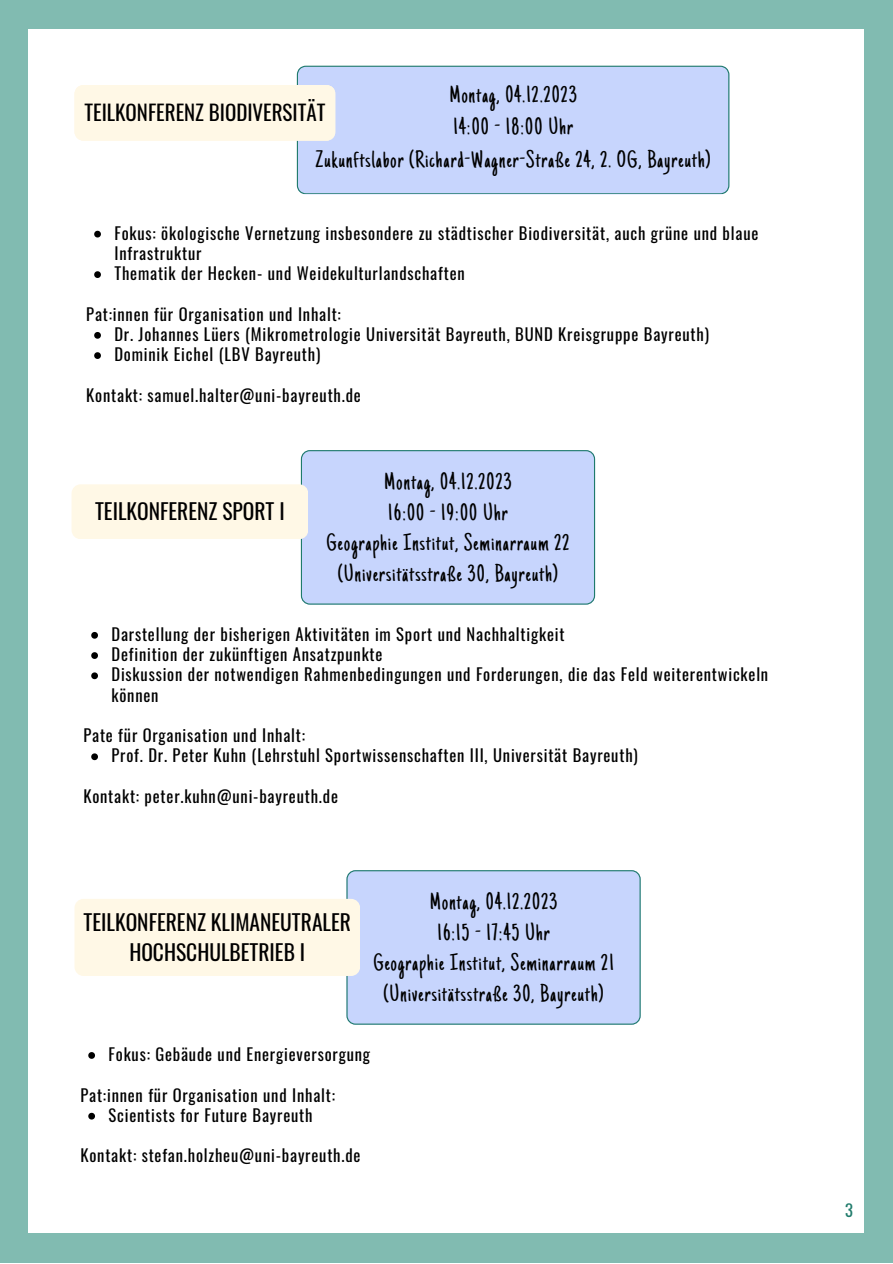
<style>
.page{position:relative;width:893px;height:1264px;background:#fff}
.page>*{position:absolute;margin:0;border:0;box-sizing:border-box;transform-origin:0 0}
.t1{font:24px/30.3px "Just Another Hand";letter-spacing:.05em;color:#000;text-align:center}
.t2{font:21.45px/29.2px "Oswald";color:#000;text-align:center}
.t3{font:21px "Oswald";color:#000}
.t4{font:16.5px/20.2px "Oswald";letter-spacing:.05em;color:#000}
.t5{font:16.5px "Oswald";color:#1f7b6b}
</style>
<div class="page">
<div style="left:0;top:0;width:892px;height:1262px;background:#81bbb1"></div>
<div style="left:29px;top:30px;width:835px;height:1202px;background:#fff"></div>
<div style="left:301px;top:450px;width:294px;height:154px;background:#c7d5fd"></div>
<div style="left:72px;top:484px;width:236px;height:55px;background:#fff8e6;border-radius:9px"></div>
<svg style="left:91px;top:632px;width:7px;height:6px"></svg>
<svg style="left:91px;top:652px;width:7px;height:7px"></svg>
<svg style="left:91px;top:672px;width:7px;height:7px"></svg>
<svg style="left:91px;top:753px;width:7px;height:7px"></svg>
<div style="left:346px;top:870px;width:294px;height:154px;background:#c7d5fd"></div>
<div style="left:74px;top:898px;width:286px;height:77px;background:#fff8e6;border-radius:9px"></div>
<svg style="left:88px;top:1052px;width:7px;height:6px"></svg>
<svg style="left:88px;top:1112px;width:7px;height:7px"></svg>
<div style="left:297px;top:66px;width:432px;height:128px;background:#c7d5fd"></div>
<div style="left:74px;top:85px;width:261px;height:56px;background:#fff8e6"></div>
<svg style="left:94px;top:231px;width:7px;height:6px"></svg>
<svg style="left:94px;top:271px;width:7px;height:7px"></svg>
<svg style="left:94px;top:332px;width:7px;height:7px"></svg>
<svg style="left:94px;top:352px;width:7px;height:7px"></svg>
<p class="t1" style="left:449px;top:82px;width:129px">Montag, 04.12.2023</p>
<p class="t1" style="left:453px;top:114px;width:121px">14:00 - 18:00 Uhr</p>
<p class="t1" style="left:316px;top:147px;width:396px">Zukunftslabor (Richard-Wagner-Straße 24, 2. OG, Bayreuth)</p>
<p class="t3" style="left:84px;top:96px;width:242px">TEILKONFERENZ BIODIVERSITÄT</p>
<p class="t4" style="left:114px;top:222px;width:645px">Fokus: ökologische Vernetzung insbesondere zu städtischer Biodiversität, auch grüne und blaue<br>Infrastruktur</p>
<p class="t4" style="left:114px;top:263px;width:352px">Thematik der Hecken- und Weidekulturlandschaften</p>
<p class="t4" style="left:86px;top:303px;width:256px">Pat:innen für Organisation und Inhalt:</p>
<p class="t4" style="left:114px;top:323px;width:596px">Dr. Johannes Lüers (Mikrometrologie Universität Bayreuth, BUND Kreisgruppe Bayreuth)</p>
<p class="t4" style="left:114px;top:343px;width:207px">Dominik Eichel (LBV Bayreuth)</p>
<p class="t4" style="left:86px;top:384px;width:276px">Kontakt: samuel.halter@uni-bayreuth.de</p>
<p class="t2" style="left:95px;top:496px;width:191px">TEILKONFERENZ SPORT I</p>
<p class="t1" style="left:384px;top:469px;width:129px">Montag, 04.12.2023</p>
<p class="t1" style="left:388px;top:499px;width:121px">16:00 - 19:00 Uhr</p>
<p class="t1" style="left:326px;top:530px;width:244px">Geographie Institut, Seminarraum 22 (Universitätsstraße 30, Bayreuth)</p>
<p class="t4" style="left:111px;top:623px;width:454px">Darstellung der bisherigen Aktivitäten im Sport und Nachhaltigkeit</p>
<p class="t4" style="left:111px;top:643px;width:272px">Definition der zukünftigen Ansatzpunkte</p>
<p class="t4" style="left:111px;top:664px;width:658px">Diskussion der notwendigen Rahmenbedingungen und Forderungen, die das Feld weiterentwickeln können</p>
<p class="t4" style="left:83px;top:724px;width:223px">Pate für Organisation und Inhalt:</p>
<p class="t4" style="left:111px;top:744px;width:528px">Prof. Dr. Peter Kuhn (Lehrstuhl Sportwissenschaften III, Universität Bayreuth)</p>
<p class="t4" style="left:83px;top:785px;width:256px">Kontakt: peter.kuhn@uni-bayreuth.de</p>
<p class="t2" style="left:84px;top:907px;width:269px">TEILKONFERENZ KLIMANEUTRALER<br>HOCHSCHULBETRIEB I</p>
<p class="t1" style="left:430px;top:889px;width:129px">Montag, 04.12.2023</p>
<p class="t1" style="left:437px;top:919px;width:114px">16:15 - 17:45 Uhr</p>
<p class="t1" style="left:373px;top:950px;width:242px">Geographie Institut, Seminarraum 21 (Universitätsstraße 30, Bayreuth)</p>
<p class="t4" style="left:108px;top:1043px;width:263px">Fokus: Gebäude und Energieversorgung</p>
<p class="t4" style="left:80px;top:1083px;width:256px">Pat:innen für Organisation und Inhalt:</p>
<p class="t4" style="left:108px;top:1104px;width:205px">Scientists for Future Bayreuth</p>
<p class="t4" style="left:80px;top:1144px;width:281px">Kontakt: stefan.holzheu@uni-bayreuth.de</p>
<p class="t5" style="left:845px;top:1196px;width:9px">3</p>
</div>
